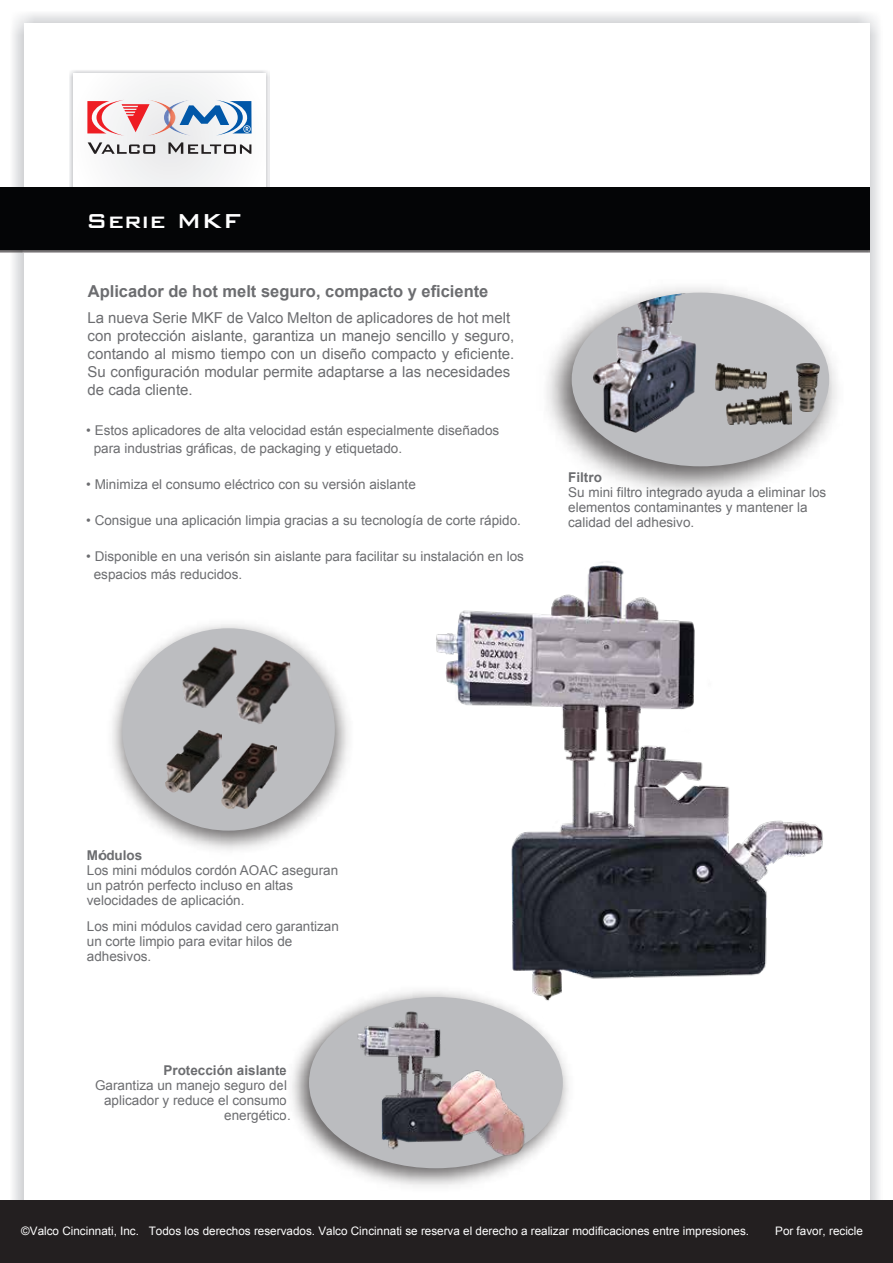
<style>
.page{position:relative;width:893px;height:1263px;background:#fff}
.page>*{position:absolute;margin:0;border:0;box-sizing:border-box;transform-origin:0 0}
.t1{font:500 27px "Bank Gothic BT";color:#fff}
.t2{font:700 16.5px "Arial";color:#6c6d70}
.t3{font:15px/18px "Arial";color:#6c6d70}
.t4{font:13.5px/15px "Arial";color:#6c6d70}
.t5{font:700 13.5px "Arial";color:#6c6d70}
.t6{font:11.7px "Arial";color:#fff}
</style>
<div class="page">
<img style="left:11px;top:13px;width:868px;height:1187px">
<div style="left:24px;top:24px;width:845px;height:1210px;background:#fff"></div>
<img style="left:70px;top:70px;width:199px;height:117px">
<div style="left:74px;top:73px;width:191px;height:132px;background:#f7f7f8"></div>
<img style="left:0;top:250px;width:869px;height:2px">
<div style="left:0;top:187px;width:869px;height:63px;background:#040506"></div>
<img style="left:175px;top:102px;width:5px;height:34px">
<img style="left:150px;top:100px;width:25px;height:36px">
<svg style="left:88px;top:142px;width:163px;height:12px"></svg>
<svg style="left:87px;top:100px;width:63px;height:36px"></svg>
<svg style="left:180px;top:100px;width:72px;height:36px"></svg>
<div style="left:0;top:1200px;width:893px;height:63px;background:#231f20"></div>
<img style="left:292px;top:993px;width:213px;height:194px">
<img style="left:531px;top:250px;width:321px;height:243px">
<div style="left:572px;top:293px;width:257px;height:173px;background:#bcbdc0;border-radius:50%"></div>
<img style="left:581px;top:293px;width:154px;height:151px">
<img style="left:716px;top:364px;width:50px;height:26px">
<img style="left:726px;top:391px;width:65px;height:33px">
<img style="left:796px;top:363px;width:24px;height:48px">
<img style="left:112px;top:624px;width:237px;height:226px">
<div style="left:122px;top:628px;width:213px;height:203px;background:#bcbdc0;border-radius:50%"></div>
<img style="left:222px;top:743px;width:55px;height:65px">
<img style="left:166px;top:730px;width:56px;height:62px">
<img style="left:238px;top:660px;width:53px;height:64px">
<img style="left:182px;top:647px;width:59px;height:62px">
<img style="left:403px;top:538px;width:476px;height:500px">
<img style="left:313px;top:994px;width:265px;height:177px">
<h1 class="t1" style="left:86px;top:206px;width:157px">Serie MKF</h1>
<p class="t2" style="left:88px;top:280px;width:402px">Aplicador de hot melt seguro, compacto y eficiente</p>
<p class="t3" style="left:88px;top:309px;width:428px">La nueva Serie MKF de Valco Melton de aplicadores de hot melt con protección aislante, garantiza un manejo sencillo y seguro, contando al mismo tiempo con un diseño compacto y eficiente.<br>Su configuración modular permite adaptarse a las necesidades de cada cliente.</p>
<p class="t4" style="left:94px;top:421px;width:407px;line-height:18px;text-indent:-8px">• Estos aplicadores de alta velocidad están especialmente diseñados para industrias gráficas, de packaging y etiquetado.</p>
<p class="t4" style="left:86px;top:477px;width:331px">• Minimiza el consumo eléctrico con su versión aislante</p>
<p class="t4" style="left:86px;top:513px;width:436px">• Consigue una aplicación limpia gracias a su tecnología de corte rápido.</p>
<p class="t4" style="left:94px;top:547px;width:432px;line-height:18px;text-indent:-8px">• Disponible en una verisón sin aislante para facilitar su instalación en los espacios más reducidos.</p>
<p class="t5" style="left:568px;top:468px;width:35px">Filtro</p>
<p class="t4" style="left:568px;top:485px;width:260px">Su mini filtro integrado ayuda a eliminar los elementos contaminantes y mantener la calidad del adhesivo.</p>
<p class="t5" style="left:87px;top:846px;width:57px">Módulos</p>
<p class="t4" style="left:87px;top:863px;width:253px">Los mini módulos cordón AOAC aseguran un patrón perfecto incluso en altas velocidades de aplicación.</p>
<p class="t4" style="left:87px;top:918px;width:254px">Los mini módulos cavidad cero garantizan un corte limpio para evitar hilos de adhesivos.</p>
<p class="t5" style="left:163px;top:1061px;width:125px">Protección aislante</p>
<p class="t4" style="left:95px;top:1078px;width:197px;text-align:right">Garantiza un manejo seguro del aplicador y reduce el consumo energético.</p>
<p class="t6" style="left:21px;top:1224px;width:729px">©Valco Cincinnati, Inc. Todos los derechos reservados. Valco Cincinnati se reserva el derecho a realizar modificaciones entre impresiones.</p>
<p class="t6" style="left:775px;top:1223px;width:89px">Por favor, recicle</p>
</div>
